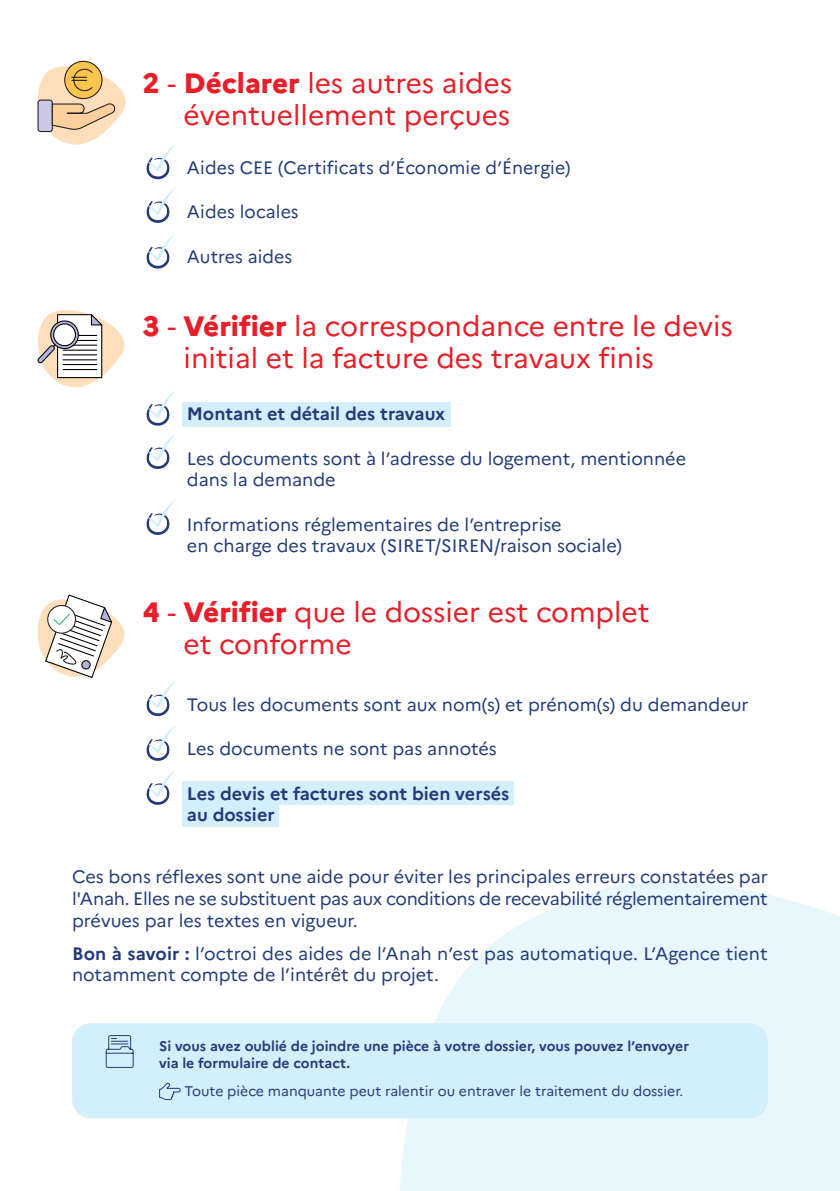
<style>
.page{position:relative;width:840px;height:1191px;background:#fff}
.page>*{position:absolute;margin:0;border:0;box-sizing:border-box;transform-origin:0 0}
.t1{font:28px/32px "Marianne";color:#e81e28}
.t2{font:18px/21.6px "Marianne";color:#233c79}
.t3{font:700 18px/21.6px "Marianne";color:#233c79}
.t4{font:700 14px/16.8px "Marianne";color:#233c79}
.t5{font:14px "Marianne";color:#233c79}
.s1{font-weight:800}
.s2{font-weight:700}
</style>
<div class="page">
<svg style="left:399px;top:881px;width:440px;height:310px;fill:#e8f6fd"></svg>
<svg style="left:146px;top:770px;width:29px;height:35px"></svg>
<div style="left:182px;top:402px;width:268px;height:24px;background:#d4effc"></div>
<div style="left:182px;top:781px;width:331px;height:24px;background:#d4effc"></div>
<div style="left:182px;top:802px;width:97px;height:25px;background:#d4effc"></div>
<div style="left:72px;top:1023px;width:695px;height:95px;background:#d4effc;border-radius:18px"></div>
<svg style="left:159px;top:1082px;width:22px;height:18px"></svg>
<svg style="left:105px;top:1035px;width:29px;height:33px"></svg>
<svg style="left:37px;top:60px;width:138px;height:120px"></svg>
<svg style="left:37px;top:310px;width:138px;height:116px"></svg>
<svg style="left:37px;top:594px;width:138px;height:123px"></svg>
<svg style="left:146px;top:726px;width:29px;height:35px"></svg>
<svg style="left:146px;top:434px;width:29px;height:35px"></svg>
<svg style="left:146px;top:500px;width:29px;height:35px"></svg>
<svg style="left:146px;top:188px;width:29px;height:35px"></svg>
<svg style="left:146px;top:234px;width:29px;height:35px"></svg>
<h1 class="t1" style="left:143px;top:67px;width:370px;text-align:right"><span class="s1">2</span> - <span class="s1">Déclarer</span> les autres aides éventuellement perçues</h1>
<p class="t2" style="left:187px;top:157px;width:385px">Aides CEE (Certificats d’Économie d’Énergie)</p>
<p class="t2" style="left:187px;top:201px;width:113px">Aides locales</p>
<p class="t2" style="left:187px;top:245px;width:107px">Autres aides</p>
<h1 class="t1" style="left:183px;top:310px;width:550px;text-indent:-41px"><span class="s1">3</span> - <span class="s1">Vérifier</span> la correspondance entre le devis initial et la facture des travaux finis</h1>
<p class="t3" style="left:187px;top:403px;width:260px">Montant et détail des travaux</p>
<p class="t2" style="left:187px;top:447px;width:500px">Les documents sont à l’adresse du logement, mentionnée dans la demande</p>
<p class="t2" style="left:187px;top:513px;width:436px">Informations réglementaires de l’entreprise<br>en charge des travaux (SIRET/SIREN/raison sociale)</p>
<h1 class="t1" style="left:183px;top:596px;width:467px;text-indent:-41px"><span class="s1">4</span> - <span class="s1">Vérifier</span> que le dossier est complet et conforme</h1>
<p class="t2" style="left:187px;top:693px;width:563px">Tous les documents sont aux nom(s) et prénom(s) du demandeur</p>
<p class="t2" style="left:187px;top:738px;width:311px">Les documents ne sont pas annotés</p>
<p class="t3" style="left:187px;top:782px;width:324px">Les devis et factures sont bien versés au dossier</p>
<p class="t2" style="left:72px;top:866px;width:697px;text-align:justify">Ces bons réflexes sont une aide pour éviter les principales erreurs constatées par l'Anah. Elles ne se substituent pas aux conditions de recevabilité réglementairement prévues par les textes en vigueur.</p>
<p class="t2" style="left:72px;top:942px;width:696px"><span class="s2">Bon à savoir :</span> l’octroi des aides de l’Anah n’est pas automatique. L’Agence tient notamment compte de l’intérêt du projet.</p>
<p class="t4" style="left:159px;top:1037px;width:531px">Si vous avez oublié de joindre une pièce à votre dossier, vous pouvez l’envoyer via le formulaire de contact.</p>
<p class="t5" style="left:184px;top:1082px;width:500px">Toute pièce manquante peut ralentir ou entraver le traitement du dossier.</p>
</div>
